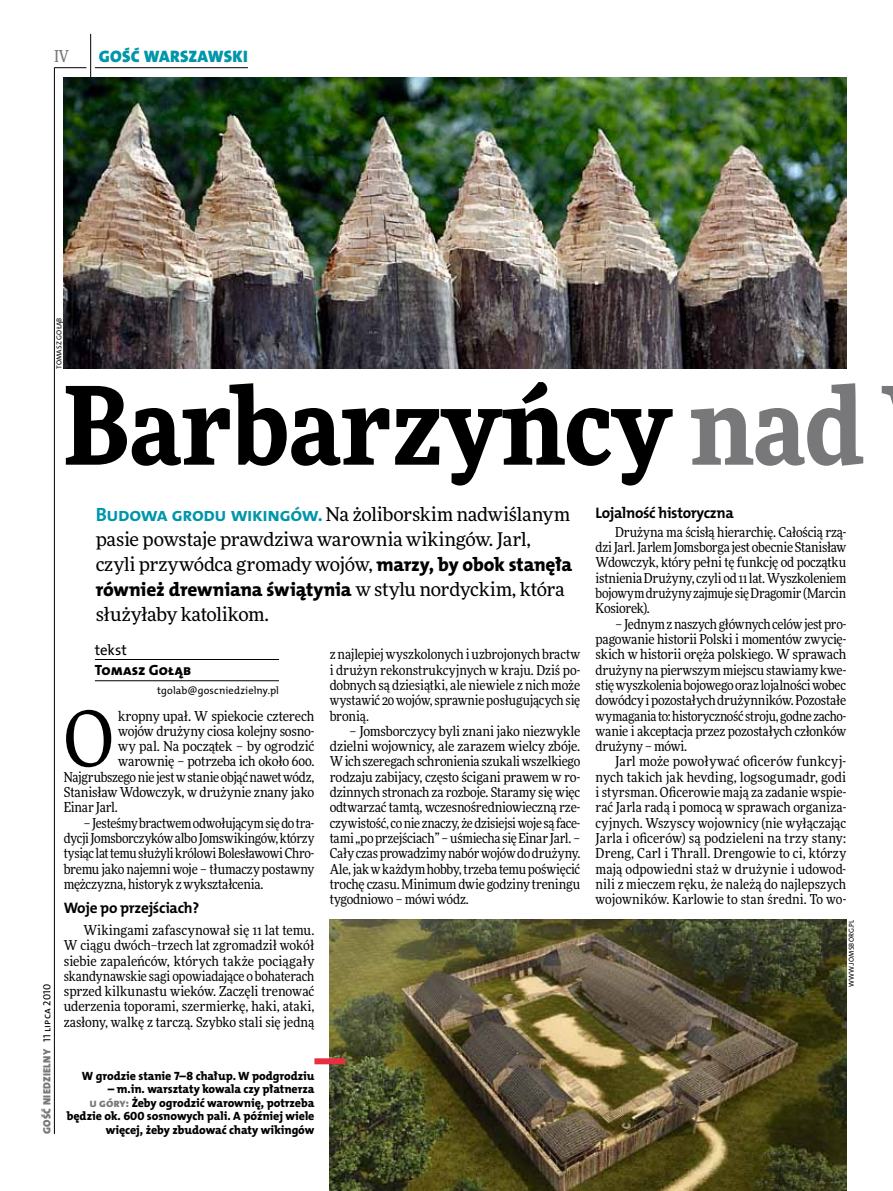
<style>
.page{position:relative;width:893px;height:1191px;background:#fff}
.page>*{position:absolute;margin:0;border:0;box-sizing:border-box;transform-origin:0 0}
.t1{font:900 108px "Freeday Narrow";color:#000}
.t2{font:76.95px "Freeday Narrow News";color:#000}
.t3{font:19.35px "The Mix HP8 Ex Bld";letter-spacing:-.01em;color:#000}
.t4{font:18.9px/24.9px "Freeday News";letter-spacing:-.015em;color:#000}
.t5{font:16.65px "The Mix HP9 Blk";letter-spacing:.02em;color:#0096aa}
.t6{font:500 16.5px "Freeday Narrow";color:#787779;scale:.9 1}
.t7{font:15.3px "The Mix HP7 Bld";letter-spacing:-.025em;color:#000}
.t8{font:14.85px "The Mix HP8 Ex Bld";letter-spacing:.01em;color:#000}
.t9{font:14.85px "The Mix HP5 Plain";letter-spacing:-.005em;color:#000}
.t10{font:13.65px/15.3px "Freeday Narrow News";letter-spacing:-.015em;color:#000;text-align:justify}
.t11{font:12px/13.5px "The Mix HP8 Ex Bld";letter-spacing:-.005em;color:#000;text-align:right}
.t12{font:10.5px "The Mix HP9 Blk";letter-spacing:.025em;color:#787779}
.t13{font:10.5px "The Mix HP5 Plain";letter-spacing:.01em;color:#000}
.t14{font:7.2px "The Mix HP5 Plain";letter-spacing:.01em;color:#000}
.s1{font-family:"The Mix HP5 Plain";color:#000}
.s2{color:#787779}
.s3{font-family:"The Mix HP7 Bld";font-size:19.35px;color:#0096aa}
.s4{font-family:"The Mix HP8 Ex Bld";font-size:19.35px}
.s5{font-family:"Freeday News";font-size:18.9px}
</style>
<div class="page">
<hr style="left:54px;top:67px;width:1px;height:1067px;background:#000">
<hr style="left:90px;top:34px;width:1px;height:43px;background:#000">
<hr style="left:54px;top:67px;width:32px;height:1px;background:#000">
<hr style="left:95px;top:67px;width:153px;height:1px;background:#000">
<img style="left:64px;top:77px;width:782px;height:291px">
<img style="left:330px;top:919px;width:516px;height:272px">
<hr style="left:95px;top:659px;width:184px;height:1px;background:#000">
<hr style="left:95px;top:680px;width:184px;height:1px;background:#000">
<div style="left:314px;top:1058px;width:31px;height:6px;background:#e92f3f"></div>
<p class="t6" style="left:54px;top:46px;width:17px">IV</p>
<p class="t5" style="left:99px;top:46px;width:150px">GOŚĆ WARSZAWSKI</p>
<p class="t14" style="left:54px;top:369px;width:53px;rotate:-90deg">Tomasz Gołąb</p>
<p class="t12" style="left:40px;top:1134px;width:151px;rotate:-90deg">GOŚĆ NIEDZIELNY <span class="s1">11 lipca 2010</span></p>
<h1 class="t1" style="left:64px;top:355px;width:801px">Barbarzyńcy <span class="s2">nad</span></h1>
<h3 class="t4" style="left:96px;top:501px;width:478px"><span class="s3">Budowa grodu wikingów.</span> Na żoliborskim nadwiślanym pasie powstaje prawdziwa warownia wikingów. Jarl, czyli przywódca gromady wojów, <span class="s4">marzy, by obok stanęła</span></h3>
<h3 class="t3" style="left:96px;top:577px;width:471px">również drewniana świątynia <span class="s5">w stylu nordyckim, która</span></h3>
<h3 class="t4" style="left:96px;top:601px;width:175px">służyłaby katolikom.</h3>
<p class="t9" style="left:95px;top:640px;width:33px">tekst</p>
<p class="t8" style="left:95px;top:660px;width:98px">Tomasz Gołąb</p>
<p class="t13" style="left:157px;top:683px;width:123px">tgolab@goscniedzielny.pl</p>
<p class="t7" style="left:596px;top:502px;width:140px">Lojalność historyczna</p>
<p class="t10" style="left:596px;top:524px;width:252px;text-indent:20px">Drużyna ma ścisłą hierarchię. Całością rzą&shy;dzi Jarl. Jarlem Jomsborga jest obecnie Stanisław Wdowczyk, który pełni tę funkcję od początku istnienia Drużyny, czyli od 11 lat. Wyszkoleniem bojowym drużyny zajmuje się Dragomir (Marcin Kosiorek).</p>
<p class="t10" style="left:596px;top:616px;width:252px;text-indent:20px">– Jednym z naszych głównych celów jest pro&shy;pagowanie historii Polski i momentów zwycię&shy;skich w historii oręża polskiego. W sprawach drużyny na pierwszym miejscu stawiamy kwe&shy;stię wyszkolenia bojowego oraz lojalności wobec dowódcy i pozostałych drużynników. Pozostałe wymagania to: historyczność stroju, godne zacho&shy;wanie i akceptacja przez pozostałych członków drużyny – mówi.</p>
<p class="t10" style="left:596px;top:754px;width:252px;text-indent:20px">Jarl może powoływać oficerów funkcyj&shy;nych takich jak hevding, logsogumadr, godi i styrsman. Oficerowie mają za zadanie wspie&shy;rać Jarla radą i pomocą w sprawach organiza&shy;cyjnych. Wszyscy wojownicy (nie wyłączając Jarla i oficerów) są podzieleni na trzy stany:<br>Dreng, Carl i Thrall. Drengowie to ci, którzy mają odpowiedni staż w drużynie i udowod&shy;nili z mieczem ręku, że należą do najlepszych wojowników. Karlowie to stan średni. To wo-</p>
<p class="t10" style="left:330px;top:646px;width:252px">z najlepiej wyszkolonych i uzbrojonych bractw i drużyn rekonstrukcyjnych w kraju. Dziś po&shy;dobnych są dziesiątki, ale niewiele z nich może wystawić 20 wojów, sprawnie posługujących się bronią.</p>
<p class="t10" style="left:330px;top:723px;width:252px;text-indent:20px">– Jomsborczycy byli znani jako niezwykle dzielni wojownicy, ale zarazem wielcy zbóje.<br>W ich szeregach schronienia szukali wszelkiego rodzaju zabijacy, często ścigani prawem w ro&shy;dzinnych stronach za rozboje. Staramy się więc odtwarzać tamtą, wczesnośredniowieczną rze&shy;czywistość, co nie znaczy, że dzisiejsi woje są face&shy;tami „po przejściach” – uśmiecha się Einar Jarl. – Cały czas prowadzimy nabór wojów do drużyny.<br>Ale, jak w każdym hobby, trzeba temu poświęcić trochę czasu. Minimum dwie godziny treningu tygodniowo – mówi wódz.</p>
<h2 class="t2" style="left:64px;top:691px;width:51px">O</h2>
<p class="t10" style="left:118px;top:708px;width:198px">kropny upał. W spiekocie czterech</p>
<p class="t10" style="left:118px;top:723px;width:198px">wojów drużyny ciosa kolejny sosno-</p>
<p class="t10" style="left:118px;top:738px;width:198px">wy pal. Na początek – by ogrodzić</p>
<p class="t10" style="left:118px;top:754px;width:198px">warownię – potrzeba ich około 600.</p>
<p class="t10" style="left:64px;top:769px;width:252px">Najgrubszego nie jest w stanie objąć nawet wódz,</p>
<p class="t10" style="left:64px;top:784px;width:252px">Stanisław Wdowczyk, w drużynie znany jako</p>
<p class="t10" style="left:64px;top:799px;width:55px">Einar Jarl.</p>
<p class="t10" style="left:64px;top:815px;width:252px;text-indent:20px">– Jesteśmy bractwem odwołującym się do tra&shy;dycji Jomsborczyków albo Jomswikingów, którzy tysiąc lat temu służyli królowi Bolesławowi Chro&shy;bremu jako najemni woje – tłumaczy postawny mężczyzna, historyk z wykształcenia.</p>
<p class="t7" style="left:64px;top:898px;width:137px">Woje po przejściach?</p>
<p class="t10" style="left:64px;top:922px;width:252px;text-indent:20px">Wikingami zafascynował się 11 lat temu.<br>W ciągu dwóch–trzech lat zgromadził wokół siebie zapaleńców, których także pociągały skandynawskie sagi opowiadające o bohaterach sprzed kilkunastu wieków. Zaczęli trenować uderzenia toporami, szermierkę, haki, ataki, zasłony, walkę z tarczą. Szybko stali się jedną</p>
<p class="t14" style="left:847px;top:986px;width:68px;rotate:-90deg">www.jomsborg.pl</p>
<p class="t11" style="left:82px;top:1069px;width:234px">W grodzie stanie 7–8 chałup. W podgrodziu</p>
<p class="t11" style="left:67px;top:1082px;width:249px">– m.in. warsztaty kowala czy płatnerza<br><span class="s2">u góry:</span> Żeby ogrodzić warownię, potrzeba będzie ok. 600 sosnowych pali. A później wiele więcej, żeby zbudować chaty wikingów</p>
</div>
